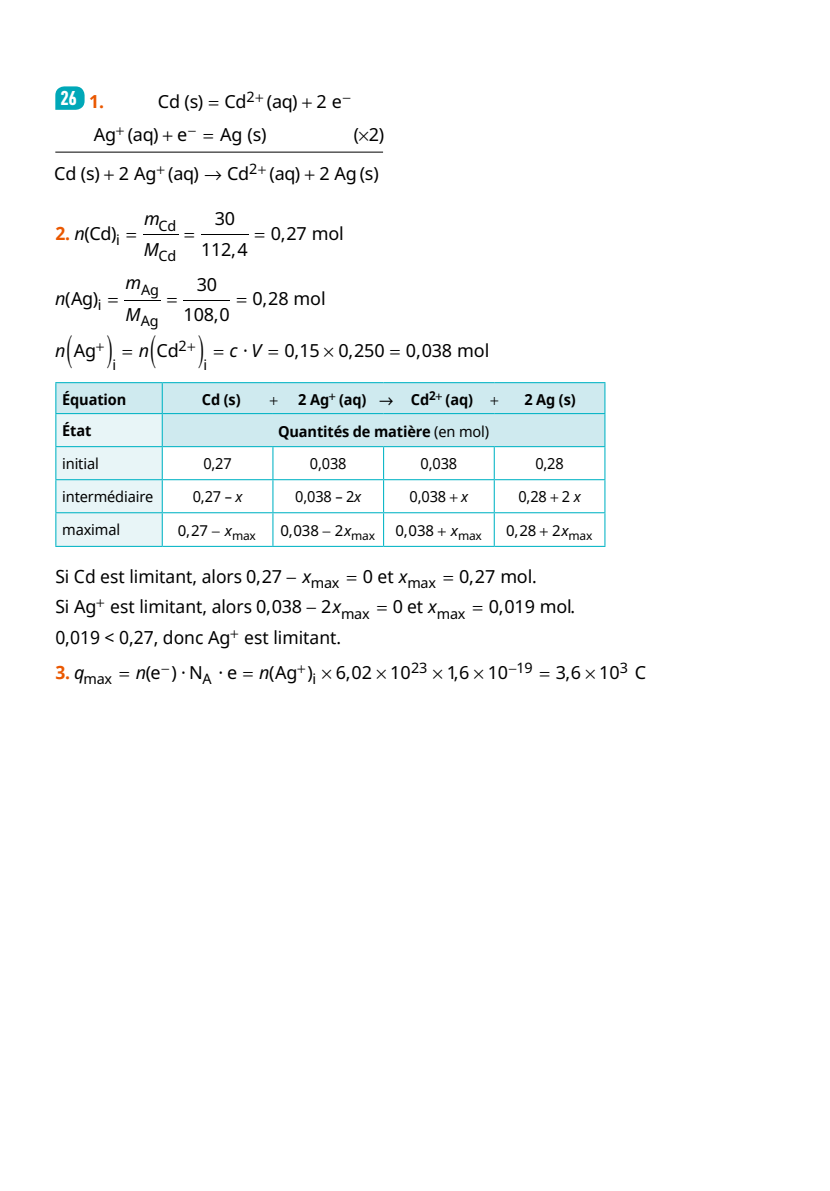
<style>
.page{position:relative;width:830px;height:1191px;background:#fff}
.page>*{position:absolute;margin:0;border:0;box-sizing:border-box;transform-origin:0 0}
.t1{font:700 condensed 20.7px "DIN Next LT Pro";color:#fff}
.EXO_Txt{font:18px/30.5px "Noto Sans";letter-spacing:-.01em;color:#000;text-align:center}
.EXO_Txt-2{font:18px "Noto Sans";color:#000}
.t2{font:italic 18px/30.5px "Noto Sans";color:#000}
.EXO_Txt-3{font:700 18px "Noto Sans";color:#ea5801}
.EXO_Txt_Titre{font:700 18px "Noto Sans";color:#ea5801}
.TAB_Txt{font:15px "Noto Sans";letter-spacing:-.01em;color:#000}
.TAB_Tete{font:700 15px "Noto Sans";letter-spacing:-.01em;color:#000}
.t3{font:15px "Noto Sans";letter-spacing:-.01em;color:#000}
.t4{font:14.4px/30.5px "Noto Sans";letter-spacing:-.02em;color:#000}
.s1{font-weight:700;color:#ea5801}
.s2{font-style:italic}
.s3{font-style:normal}
.s4{font-weight:400}
.s5{font-style:inherit}
.s6{font-weight:400;font-style:italic;color:#000}
</style>
<div class="page">
<hr style="left:55px;top:152px;width:328px;height:1px;background:#000">
<svg style="left:55px;top:86px;width:30px;height:24px"></svg>
<hr style="left:143px;top:234px;width:35px;height:1px;background:#000">
<hr style="left:201px;top:234px;width:47px;height:1px;background:#000">
<hr style="left:124px;top:300px;width:36px;height:1px;background:#000">
<hr style="left:183px;top:300px;width:47px;height:1px;background:#000">
<hr style="left:55px;top:413px;width:107px;height:1px;background:#00b3c4">
<hr style="left:55px;top:446px;width:107px;height:1px;background:#00b3c4">
<hr style="left:55px;top:479px;width:107px;height:1px;background:#00b3c4">
<hr style="left:494px;top:479px;width:111px;height:1px;background:#00b3c4">
<hr style="left:55px;top:512px;width:107px;height:1px;background:#00b3c4">
<hr style="left:494px;top:512px;width:111px;height:1px;background:#00b3c4">
<hr style="left:494px;top:413px;width:111px;height:1px;background:#00b3c4">
<hr style="left:604px;top:414px;width:1px;height:32px;background:#00b3c4">
<hr style="left:494px;top:446px;width:111px;height:1px;background:#00b3c4">
<hr style="left:55px;top:382px;width:107px;height:1px;background:#00b3c4">
<hr style="left:55px;top:383px;width:1px;height:30px;background:#00b3c4">
<hr style="left:55px;top:414px;width:1px;height:32px;background:#00b3c4">
<hr style="left:55px;top:447px;width:1px;height:32px;background:#00b3c4">
<hr style="left:55px;top:480px;width:1px;height:32px;background:#00b3c4">
<hr style="left:55px;top:513px;width:1px;height:33px;background:#00b3c4">
<hr style="left:55px;top:546px;width:107px;height:1px;background:#00b3c4">
<hr style="left:604px;top:447px;width:1px;height:32px;background:#00b3c4">
<hr style="left:604px;top:480px;width:1px;height:32px;background:#00b3c4">
<hr style="left:604px;top:513px;width:1px;height:33px;background:#00b3c4">
<hr style="left:162px;top:546px;width:111px;height:1px;background:#00b3c4">
<hr style="left:273px;top:546px;width:110px;height:1px;background:#00b3c4">
<hr style="left:383px;top:546px;width:111px;height:1px;background:#00b3c4">
<hr style="left:494px;top:546px;width:111px;height:1px;background:#00b3c4">
<hr style="left:162px;top:382px;width:111px;height:1px;background:#00b3c4">
<hr style="left:273px;top:382px;width:110px;height:1px;background:#00b3c4">
<hr style="left:383px;top:382px;width:111px;height:1px;background:#00b3c4">
<hr style="left:494px;top:382px;width:111px;height:1px;background:#00b3c4">
<hr style="left:604px;top:383px;width:1px;height:30px;background:#00b3c4">
<svg style="left:56px;top:383px;width:548px;height:163px"></svg>
<p class="t1" style="left:60px;top:86px;width:18px">26</p>
<p class="EXO_Txt_Titre" style="left:89px;top:88px;width:16px">1.</p>
<p class="EXO_Txt" style="left:158px;top:85px;width:186px">Cd (s) Cd (aq) 2 e</p>
<p class="t4" style="left:246px;top:81px;width:10px">2</p>
<p class="EXO_Txt" style="left:94px;top:119px;width:95px">Ag (aq) e</p>
<p class="EXO_Txt" style="left:220px;top:119px;width:48px">Ag (s)</p>
<p class="EXO_Txt-2" style="left:354px;top:122px;width:7px">(</p>
<p class="EXO_Txt" style="left:368px;top:119px;width:17px">2)</p>
<p class="EXO_Txt" style="left:54px;top:158px;width:326px">Cd (s) 2 Ag (aq) → Cd (aq) 2 Ag (s)</p>
<p class="t4" style="left:249px;top:153px;width:10px">2</p>
<p class="EXO_Txt" style="left:55px;top:217px;width:63px"><span class="s1">2.</span> <span class="s2">n</span>(Cd)</p>
<p class="t2" style="left:144px;top:203px;width:17px">m<br>M</p>
<p class="EXO_Txt" style="left:201px;top:203px;width:48px">30<br>112,4</p>
<p class="t4" style="left:158px;top:210px;width:19px">Cd<br>Cd</p>
<p class="t4" style="left:116px;top:224px;width:5px">i</p>
<p class="EXO_Txt" style="left:271px;top:217px;width:75px">0,27 mol</p>
<p class="EXO_Txt" style="left:55px;top:283px;width:44px"><span class="s2">n</span>(Ag)</p>
<p class="t4" style="left:98px;top:289px;width:5px">i</p>
<p class="t2" style="left:125px;top:266px;width:17px;line-height:31.8px">m<br>M</p>
<p class="t4" style="left:141px;top:274px;width:19px">Ag</p>
<p class="t4" style="left:141px;top:305px;width:19px">Ag</p>
<p class="EXO_Txt" style="left:183px;top:268px;width:48px">30<br>108,0</p>
<p class="EXO_Txt" style="left:252px;top:283px;width:75px">0,28 mol</p>
<p class="t4" style="left:178px;top:330px;width:10px">2</p>
<p class="t2" style="left:55px;top:334px;width:12px">n</p>
<p class="EXO_Txt" style="left:139px;top:334px;width:41px"><span class="s2">n</span> Cd</p>
<p class="EXO_Txt" style="left:74px;top:334px;width:24px">Ag</p>
<p class="t2" style="left:229px;top:334px;width:33px">c V<span class="s3">·</span></p>
<p class="t4" style="left:112px;top:349px;width:5px">i</p>
<p class="t4" style="left:203px;top:349px;width:5px">i</p>
<p class="EXO_Txt" style="left:284px;top:334px;width:206px">0,15 0,250 0,038 mol</p>
<p class="TAB_Tete" style="left:62px;top:389px;width:66px">Équation</p>
<p class="TAB_Tete" style="left:202px;top:389px;width:40px">Cd (s)</p>
<p class="TAB_Tete" style="left:298px;top:389px;width:176px">2 Ag (aq) → Cd<sup>2</sup> (aq)</p>
<p class="TAB_Tete" style="left:524px;top:389px;width:53px">2 Ag (s)</p>
<p class="TAB_Tete" style="left:62px;top:420px;width:31px">État</p>
<p class="TAB_Tete" style="left:278px;top:421px;width:212px">Quantités de matière <span class="s4">(en mol)</span></p>
<p class="TAB_Txt" style="left:62px;top:453px;width:38px">initial</p>
<p class="TAB_Txt" style="left:203px;top:453px;width:30px">0,27</p>
<p class="TAB_Txt" style="left:310px;top:453px;width:38px">0,038</p>
<p class="TAB_Txt" style="left:420px;top:453px;width:38px">0,038</p>
<p class="TAB_Txt" style="left:535px;top:453px;width:30px">0,28</p>
<p class="TAB_Txt" style="left:62px;top:486px;width:92px">intermédiaire</p>
<p class="TAB_Txt" style="left:193px;top:486px;width:51px">0,27 – <span class="s2">x</span></p>
<p class="TAB_Txt" style="left:295px;top:486px;width:68px">0,038 – 2<span class="s2">x</span></p>
<p class="TAB_Txt" style="left:409px;top:486px;width:60px">0,038 <span class="s2">x</span></p>
<p class="TAB_Txt" style="left:518px;top:486px;width:64px">0,28 2 <span class="s2">x</span></p>
<p class="TAB_Txt" style="left:62px;top:520px;width:59px">maximal</p>
<p class="t3" style="left:178px;top:520px;width:79px">0,27 − <span class="s2">x</span><sub>max</sub></p>
<p class="t3" style="left:280px;top:520px;width:96px">0,038 − 2<span class="s2">x</span><sub>max</sub></p>
<p class="t3" style="left:395px;top:520px;width:88px">0,038 <span class="s2">x</span><sub>max</sub></p>
<p class="t3" style="left:506px;top:520px;width:88px">0,28 2<span class="s2">x</span><sub>max</sub></p>
<p class="EXO_Txt-2" style="left:55px;top:564px;width:278px">Si Cd est limitant, alors <span class="s5">0,27</span> − <span class="s2">x</span><sub>ma</sub></p>
<p class="EXO_Txt-2" style="left:362px;top:564px;width:32px"><span class="s5">0</span> et</p>
<p class="t4" style="left:332px;top:567px;width:9px">x</p>
<p class="t4" style="left:398px;top:567px;width:39px"><sup>x</sup>max</p>
<p class="EXO_Txt" style="left:459px;top:560px;width:79px">0,27 mol<span class="s5">.</span></p>
<p class="EXO_Txt-2" style="left:55px;top:594px;width:43px">Si <span class="s5">Ag</span></p>
<p class="EXO_Txt-2" style="left:110px;top:594px;width:223px">est limitant, alors <span class="s5">0,038</span> − <span class="s5">2</span></p>
<p class="EXO_Txt-2" style="left:392px;top:594px;width:32px"><span class="s5">0</span>et</p>
<p class="t4" style="left:332px;top:598px;width:39px"><sup>x</sup>max</p>
<p class="t4" style="left:428px;top:598px;width:39px"><sup>x</sup>max</p>
<p class="EXO_Txt" style="left:488px;top:591px;width:88px">0,019 mol<span class="s5">.</span></p>
<p class="EXO_Txt-2" style="left:55px;top:625px;width:176px">0,019 &lt; 0,27, donc <span class="s5">Ag</span></p>
<p class="EXO_Txt-2" style="left:244px;top:625px;width:98px">est limitant.</p>
<p class="EXO_Txt-3" style="left:55px;top:659px;width:31px">3. <span class="s6">q</span></p>
<p class="t4" style="left:84px;top:663px;width:30px">max</p>
<p class="t4" style="left:202px;top:663px;width:11px">A</p>
<p class="t4" style="left:411px;top:652px;width:18px">23</p>
<p class="t4" style="left:508px;top:652px;width:26px">−19</p>
<p class="t4" style="left:619px;top:652px;width:10px">3</p>
<p class="EXO_Txt" style="left:136px;top:656px;width:103px"><span class="s2">n</span>(e )·N ·e</p>
<p class="EXO_Txt" style="left:259px;top:656px;width:153px"><span class="s2">n</span>(Ag ) 6,02 10</p>
<p class="t4" style="left:312px;top:663px;width:5px">i</p>
<p class="EXO_Txt" style="left:446px;top:656px;width:63px">1,6 10</p>
<p class="EXO_Txt" style="left:555px;top:656px;width:92px">3,6 10 C</p>
</div>
